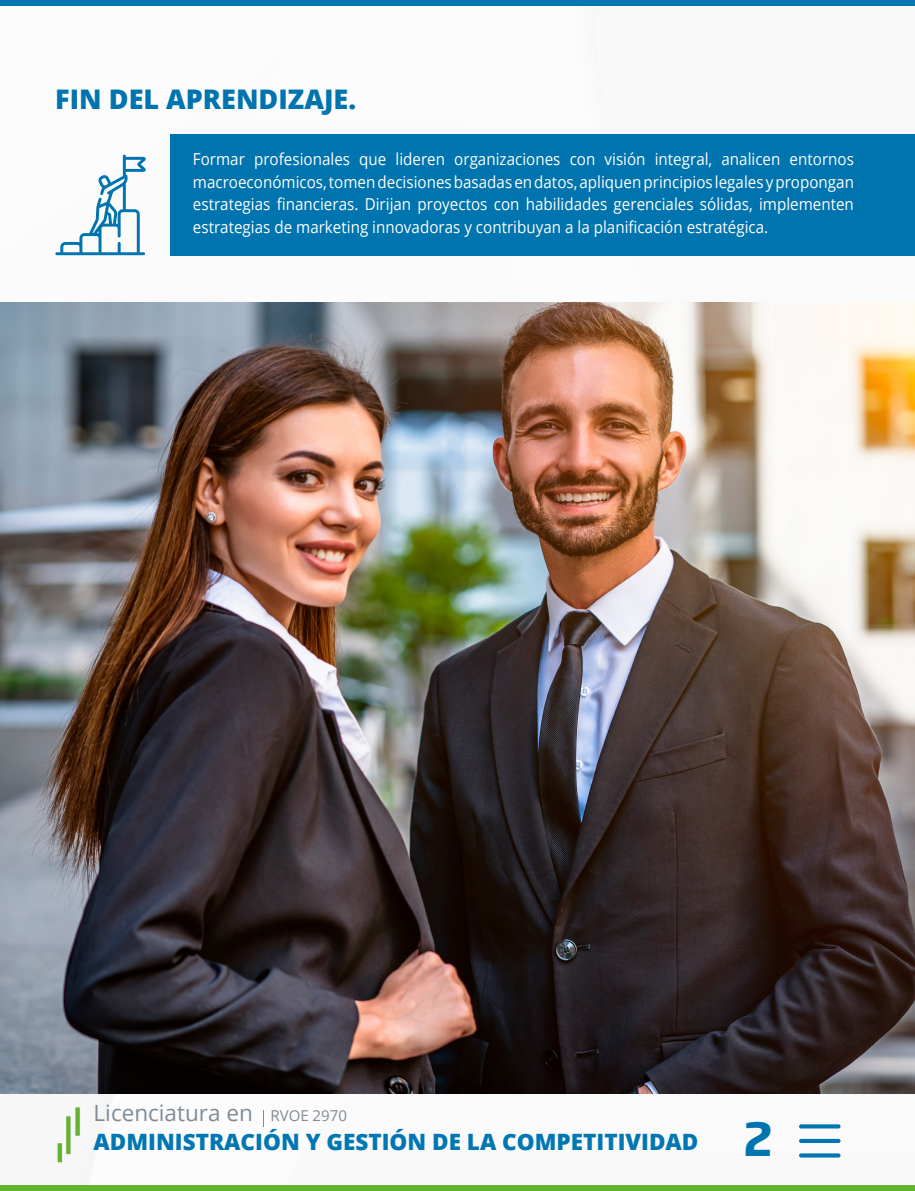
<style>
.page{position:relative;width:915px;height:1191px;background:#fff}
.page>*{position:absolute;margin:0;border:0;box-sizing:border-box;transform-origin:0 0}
.t1{font:700 45px "Soho Gothic Pro";color:#0074af}
.t2{font:800 27px "Open Sans";color:#0074af}
.t3{font:800 22.5px/29.2px "Open Sans";color:#0076b3}
.t4{font:16.5px/22.5px "Open Sans";color:#fff;text-align:justify;scale:.92 1}
.s1{font-weight:400;color:#7f8b95}
.s2{font-weight:400;font-size:15px;color:#7f8b95}
</style>
<div class="page">
<img style="left:57px;top:1107px;width:24px;height:56px">
<svg style="left:263px;top:1110px;width:1px;height:16px"></svg>
<svg style="left:798px;top:1124px;width:42px;height:4px"></svg>
<div style="left:798px;top:1138px;width:42px;height:5px;background:#0075b3;border-radius:2px"></div>
<svg style="left:798px;top:1153px;width:42px;height:4px"></svg>
<div style="left:0;top:1185px;width:914px;height:6px;background:#63b32e"></div>
<div style="left:0;top:0;width:914px;height:5px;background:#0076b3"></div>
<svg style="left:55px;top:155px;width:91px;height:100px"></svg>
<div style="left:170px;top:134px;width:744px;height:121px;background:#0074af"></div>
<img style="left:0;top:302px;width:914px;height:791px">
<h2 class="t2" style="left:55px;top:79px;width:302px">FIN DEL APRENDIZAJE.</h2>
<p class="t4" style="left:193px;top:147px;width:719px">Formar profesionales que lideren organizaciones con visión integral, analicen entornos macroeconómicos, tomen decisiones basadas en datos, apliquen principios legales y propongan estrategias financieras. Dirijan proyectos con habilidades gerenciales sólidas, implementen estrategias de marketing innovadoras y contribuyan a la planificación estratégica.</p>
<h3 class="t3" style="left:94px;top:1096px;width:606px"><span class="s1">Licenciatura en</span> <span class="s2">RVOE 2970<br></span>ADMINISTRACIÓN Y GESTIÓN DE LA COMPETITIVIDAD</h3>
<h1 class="t1" style="left:743px;top:1103px;width:31px">2</h1>
</div>
